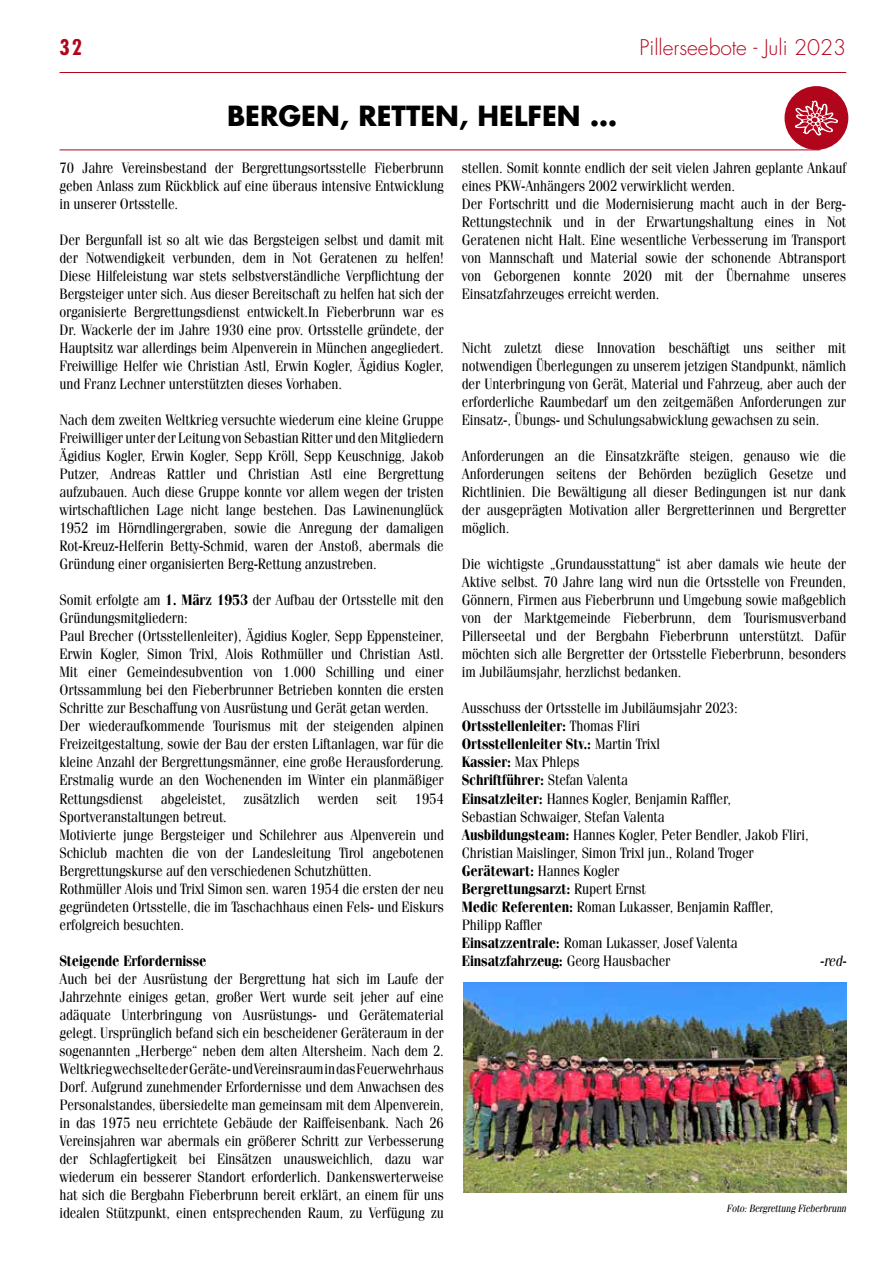
<style>
.page{position:relative;width:893px;height:1263px;background:#fff}
.page>*{position:absolute;margin:0;border:0;box-sizing:border-box;transform-origin:0 0}
.t1{font:700 27px "Futura LT";color:#000}
.t2{font:300 21px "Futura LT";color:#b1051c}
.t3{font:700 condensed 21px "Futura LT";color:#b1051c}
.t4{font:15px/18px "Fenice LT";letter-spacing:-.01em;color:#000;text-align:justify;scale:.88 1}
.t5{font:700 15px "Fenice LT";letter-spacing:-.01em;color:#000;scale:.88 1}
.t6{font:italic 15px "Fenice LT";color:#000;scale:.88 1}
.t7{font:italic 10.5px "Fenice LT";letter-spacing:-.01em;color:#000;scale:.88 1}
.s1{font-weight:700}
</style>
<div class="page">
<hr style="left:60px;top:72px;width:786px;height:1px;background:#b1051c">
<div style="left:784px;top:86px;width:64px;height:64px;background:#b1051c;border-radius:50%"></div>
<svg style="left:795px;top:101px;width:43px;height:35px"></svg>
<hr style="left:60px;top:150px;width:760px;height:1px;background:#b1051c">
<img style="left:463px;top:982px;width:383px;height:211px">
<h2 class="t3" style="left:60px;top:34px;width:24px">32</h2>
<h2 class="t2" style="left:640px;top:34px;width:208px">Pillerseebote - Juli 2023</h2>
<h1 class="t1" style="left:227px;top:97px;width:391px">BERGEN, RETTEN, HELFEN …</h1>
<p class="t4" style="left:60px;top:159px;width:438px">70 Jahre Vereinsbestand der Bergrettungsortsstelle Fieberbrunn geben Anlass zum Rückblick auf eine überaus intensive Entwicklung in unserer Ortsstelle.</p>
<p class="t4" style="left:60px;top:231px;width:438px">Der Bergunfall ist so alt wie das Bergsteigen selbst und damit mit der Notwendigkeit verbunden, dem in Not Geratenen zu helfen!<br>Diese Hilfeleistung war stets selbstverständliche Verpflichtung der Bergsteiger unter sich. Aus dieser Bereitschaft zu helfen hat sich der organisierte Bergrettungsdienst entwickelt.In Fieberbrunn war es Dr. Wackerle der im Jahre 1930 eine prov. Ortsstelle gründete, der Hauptsitz war allerdings beim Alpenverein in München angegliedert.<br>Freiwillige Helfer wie Christian Astl, Erwin Kogler, Ägidius Kogler, und Franz Lechner unterstützten dieses Vorhaben.</p>
<p class="t4" style="left:60px;top:411px;width:438px">Nach dem zweiten Weltkrieg versuchte wiederum eine kleine Gruppe Freiwilliger unter der Leitung von Sebastian Ritter und den Mitgliedern Ägidius Kogler, Erwin Kogler, Sepp Kröll, Sepp Keuschnigg, Jakob Putzer, Andreas Rattler und Christian Astl eine Bergrettung aufzubauen. Auch diese Gruppe konnte vor allem wegen der tristen wirtschaftlichen Lage nicht lange bestehen. Das Lawinenunglück 1952 im Hörndlingergraben, sowie die Anregung der damaligen Rot-Kreuz-Helferin Betty-Schmid, waren der Anstoß, abermals die Gründung einer organisierten Berg-Rettung anzustreben.</p>
<p class="t4" style="left:60px;top:591px;width:438px;text-align:left">Somit erfolgte am <span class="s1">1. März 1953</span> der Aufbau der Ortsstelle mit den Gründungsmitgliedern:<br>Paul Brecher (Ortsstellenleiter), Ägidius Kogler, Sepp Eppensteiner, Erwin Kogler, Simon Trixl, Alois Rothmüller und Christian Astl.<br>Mit einer Gemeindesubvention von 1.000 Schilling und einer Ortssammlung bei den Fieberbrunner Betrieben konnten die ersten Schritte zur Beschaffung von Ausrüstung und Gerät getan werden.<br>Der wiederaufkommende Tourismus mit der steigenden alpinen Freizeitgestaltung, sowie der Bau der ersten Liftanlagen, war für die kleine Anzahl der Bergrettungsmänner, eine große Herausforderung.<br>Erstmalig wurde an den Wochenenden im Winter ein planmäßiger Rettungsdienst abgeleistet, zusätzlich werden seit 1954<br>Sportveranstaltungen betreut.<br>Motivierte junge Bergsteiger und Schilehrer aus Alpenverein und Schiclub machten die von der Landesleitung Tirol angebotenen Bergrettungskurse auf den verschiedenen Schutzhütten.<br>Rothmüller Alois und Trixl Simon sen. waren 1954 die ersten der neu gegründeten Ortsstelle, die im Taschachhaus einen Fels- und Eiskurs erfolgreich besuchten.</p>
<p class="t5" style="left:60px;top:951px;width:169px">Steigende Erfordernisse</p>
<p class="t4" style="left:60px;top:969px;width:438px">Auch bei der Ausrüstung der Bergrettung hat sich im Laufe der Jahrzehnte einiges getan, großer Wert wurde seit jeher auf eine adäquate Unterbringung von Ausrüstungs- und Gerätematerial gelegt. Ursprünglich befand sich ein bescheidener Geräteraum in der sogenannten „Herberge“ neben dem alten Altersheim. Nach dem 2.<br>Weltkrieg wechselte der Geräte- und Vereinsraum in das Feuerwehrhaus Dorf. Aufgrund zunehmender Erfordernisse und dem Anwachsen des Personalstandes, übersiedelte man gemeinsam mit dem Alpenverein, in das 1975 neu errichtete Gebäude der Raiffeisenbank. Nach 26<br>Vereinsjahren war abermals ein größerer Schritt zur Verbesserung der Schlagfertigkeit bei Einsätzen unausweichlich, dazu war wiederum ein besserer Standort erforderlich. Dankenswerterweise hat sich die Bergbahn Fieberbrunn bereit erklärt, an einem für uns idealen Stützpunkt, einen entsprechenden Raum, zu Verfügung zu</p>
<p class="t4" style="left:462px;top:159px;width:438px;text-align:left">stellen. Somit konnte endlich der seit vielen Jahren geplante Ankauf eines PKW-Anhängers 2002 verwirklicht werden.<br>Der Fortschritt und die Modernisierung macht auch in der Berg-Rettungstechnik und in der Erwartungshaltung eines in Not Geratenen nicht Halt. Eine wesentliche Verbesserung im Transport von Mannschaft und Material sowie der schonende Abtransport von Geborgenen konnte 2020 mit der Übernahme unseres Einsatzfahrzeuges erreicht werden.</p>
<p class="t4" style="left:462px;top:339px;width:438px">Nicht zuletzt diese Innovation beschäftigt uns seither mit notwendigen Überlegungen zu unserem jetzigen Standpunkt, nämlich der Unterbringung von Gerät, Material und Fahrzeug, aber auch der erforderliche Raumbedarf um den zeitgemäßen Anforderungen zur Einsatz-, Übungs- und Schulungsabwicklung gewachsen zu sein.</p>
<p class="t4" style="left:462px;top:447px;width:438px">Anforderungen an die Einsatzkräfte steigen, genauso wie die Anforderungen seitens der Behörden bezüglich Gesetze und Richtlinien. Die Bewältigung all dieser Bedingungen ist nur dank der ausgeprägten Motivation aller Bergretterinnen und Bergretter möglich.</p>
<p class="t4" style="left:462px;top:555px;width:438px">Die wichtigste „Grundausstattung“ ist aber damals wie heute der Aktive selbst. 70 Jahre lang wird nun die Ortsstelle von Freunden, Gönnern, Firmen aus Fieberbrunn und Umgebung sowie maßgeblich von der Marktgemeinde Fieberbrunn, dem Tourismusverband Pillerseetal und der Bergbahn Fieberbrunn unterstützt. Dafür möchten sich alle Bergretter der Ortsstelle Fieberbrunn, besonders im Jubiläumsjahr, herzlichst bedanken.</p>
<p class="t4" style="left:462px;top:699px;width:396px;text-align:left">Ausschuss der Ortsstelle im Jubiläumsjahr 2023:<br><span class="s1">Ortsstellenleiter:</span> Thomas Fliri<br><span class="s1">Ortsstellenleiter Stv.:</span> Martin Trixl<br><span class="s1">Kassier:</span> Max Phleps<br><span class="s1">Schriftführer:</span> Stefan Valenta<br><span class="s1">Einsatzleiter:</span> Hannes Kogler, Benjamin Raffler,<br>Sebastian Schwaiger, Stefan Valenta<br><span class="s1">Ausbildungsteam:</span> Hannes Kogler, Peter Bendler, Jakob Fliri, Christian Maislinger, Simon Trixl jun., Roland Troger <span class="s1">Gerätewart:</span> Hannes Kogler<br><span class="s1">Bergrettungsarzt:</span> Rupert Ernst<br><span class="s1">Medic Referenten:</span> Roman Lukasser, Benjamin Raffler, Philipp Raffler<br><span class="s1">Einsatzzentrale:</span> Roman Lukasser, Josef Valenta <span class="s1">Einsatzfahrzeug:</span> Georg Hausbacher</p>
<p class="t6" style="left:820px;top:951px;width:32px">-red-</p>
<p class="t7" style="left:726px;top:1202px;width:138px">Foto: Bergrettung Fieberbrunn</p>
</div>
